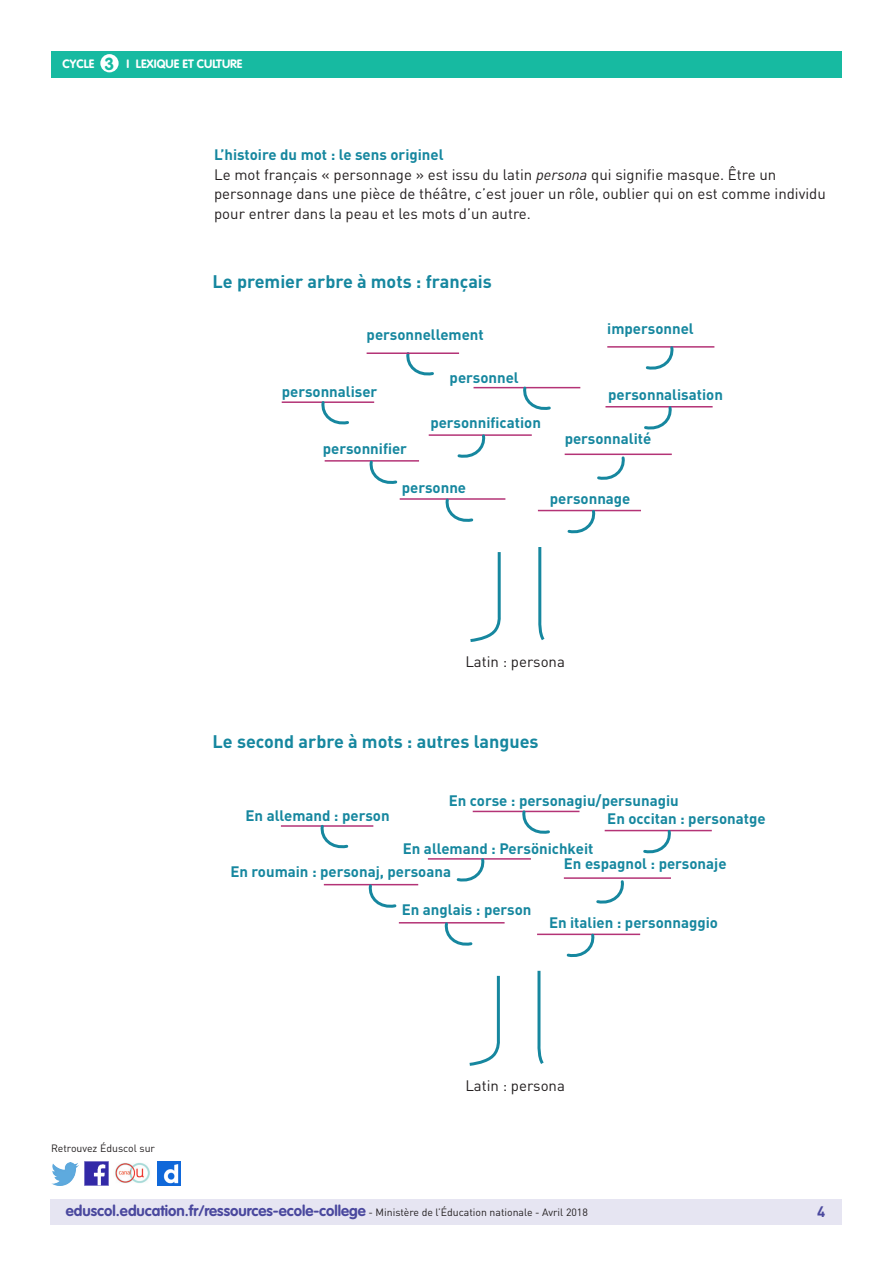
<style>
.page{position:relative;width:893px;height:1263px;background:#fff}
.page>*{position:absolute;margin:0;border:0;box-sizing:border-box;transform-origin:0 0}
._04_Titre_de_niveau{font:700 18px "DIN Pro";color:#16879f}
.t1{font:700 17.25px "VAG Rounded Std";color:#17baa1}
._05_Titre_de_niveau{font:700 15px "DIN Pro";color:#16879f}
._06_Texte_courant{font:15px/19.5px "DIN Pro";color:#231f20}
.t2{font:700 15px "VAG Rounded Std";color:#4a489e}
.t3{font:700 15px "DIN Pro";color:#4a489e}
.t4{font:700 12px "VAG Rounded Std";color:#fff}
.t5{font:10.5px "DIN Pro";color:#231f20}
.s1{font-style:italic}
.s2{font-family:"DIN Pro";font-weight:400;font-size:10.5px;color:#231f20}
</style>
<div class="page">
<div style="left:50px;top:1199px;width:791px;height:26px;background:#e6e5f2"></div>
<div style="left:51px;top:51px;width:791px;height:27px;background:#17baa1"></div>
<div style="left:100px;top:54px;width:19px;height:18px;background:#fff;border-radius:50%"></div>
<img style="left:85px;top:1162px;width:23px;height:23px">
<img style="left:51px;top:1163px;width:28px;height:22px">
<img style="left:158px;top:1162px;width:22px;height:23px">
<img style="left:115px;top:1163px;width:35px;height:20px">
<svg style="left:470px;top:547px;width:75px;height:95px"></svg>
<hr style="left:605px;top:406px;width:108px;height:1px;background:#b43376">
<hr style="left:282px;top:401px;width:92px;height:2px;background:#b43376">
<svg style="left:321px;top:386px;width:352px;height:148px"></svg>
<svg style="left:406px;top:354px;width:28px;height:22px"></svg>
<hr style="left:367px;top:352px;width:92px;height:2px;background:#b43376">
<hr style="left:607px;top:346px;width:107px;height:2px;background:#b43376">
<svg style="left:644px;top:346px;width:30px;height:24px"></svg>
<svg style="left:469px;top:970px;width:75px;height:96px"></svg>
<hr style="left:605px;top:830px;width:107px;height:1px;background:#b43376">
<hr style="left:281px;top:825px;width:92px;height:2px;background:#b43376">
<svg style="left:320px;top:810px;width:352px;height:148px"></svg>
<p class="t1" style="left:105px;top:53px;width:11px">3</p>
<p class="t4" style="left:63px;top:57px;width:33px">CYCLE</p>
<p class="t4" style="left:127px;top:57px;width:117px">I LEXIQUE ET CULTURE</p>
<p class="_05_Titre_de_niveau" style="left:214px;top:145px;width:231px">L’histoire du mot : le sens originel</p>
<p class="_06_Texte_courant" style="left:214px;top:164px;width:613px">Le mot français « personnage » est issu du latin <span class="s1">persona</span> qui signifie masque. Être un personnage dans une pièce de théâtre, c’est jouer un rôle, oublier qui on est comme individu pour entrer dans la peau et les mots d’un autre.</p>
<p class="_04_Titre_de_niveau" style="left:213px;top:270px;width:281px">Le premier arbre à mots : français</p>
<p class="_05_Titre_de_niveau" style="left:367px;top:325px;width:119px">personnellement</p>
<p class="_05_Titre_de_niveau" style="left:607px;top:319px;width:88px">impersonnel</p>
<p class="_05_Titre_de_niveau" style="left:450px;top:367px;width:71px">personnel</p>
<p class="_05_Titre_de_niveau" style="left:608px;top:385px;width:116px">personnalisation</p>
<p class="_05_Titre_de_niveau" style="left:430px;top:412px;width:112px">personnification</p>
<p class="_05_Titre_de_niveau" style="left:565px;top:429px;width:88px">personnalité</p>
<p class="_05_Titre_de_niveau" style="left:282px;top:382px;width:97px">personnaliser</p>
<p class="_05_Titre_de_niveau" style="left:323px;top:439px;width:86px">personnifier</p>
<p class="_05_Titre_de_niveau" style="left:402px;top:478px;width:66px">personne</p>
<p class="_05_Titre_de_niveau" style="left:550px;top:489px;width:82px">personnage</p>
<p class="_06_Texte_courant" style="left:465px;top:652px;width:101px">Latin : persona</p>
<p class="_04_Titre_de_niveau" style="left:213px;top:729px;width:328px">Le second arbre à mots : autres langues</p>
<p class="_05_Titre_de_niveau" style="left:449px;top:791px;width:231px">En corse : personagiu/persunagiu</p>
<p class="_05_Titre_de_niveau" style="left:607px;top:809px;width:160px">En occitan : personatge</p>
<p class="_05_Titre_de_niveau" style="left:403px;top:838px;width:192px">En allemand : Persönichkeit</p>
<p class="_05_Titre_de_niveau" style="left:564px;top:854px;width:164px">En espagnol : personaje</p>
<p class="_05_Titre_de_niveau" style="left:246px;top:805px;width:146px">En allemand : person</p>
<p class="_05_Titre_de_niveau" style="left:230px;top:862px;width:222px">En roumain : personaj, persoana</p>
<p class="_05_Titre_de_niveau" style="left:402px;top:900px;width:131px">En anglais : person</p>
<p class="_05_Titre_de_niveau" style="left:549px;top:913px;width:171px">En italien : personnaggio</p>
<p class="t5" style="left:51px;top:1141px;width:106px">Retrouvez Éduscol sur</p>
<p class="_06_Texte_courant" style="left:465px;top:1075px;width:101px">Latin : persona</p>
<p class="t2" style="left:66px;top:1202px;width:523px">eduscol.education.fr/ressources-ecole-college <span class="s2">- Ministère de l’Éducation nationale - Avril 2018</span></p>
<p class="t3" style="left:817px;top:1201px;width:10px">4</p>
</div>
